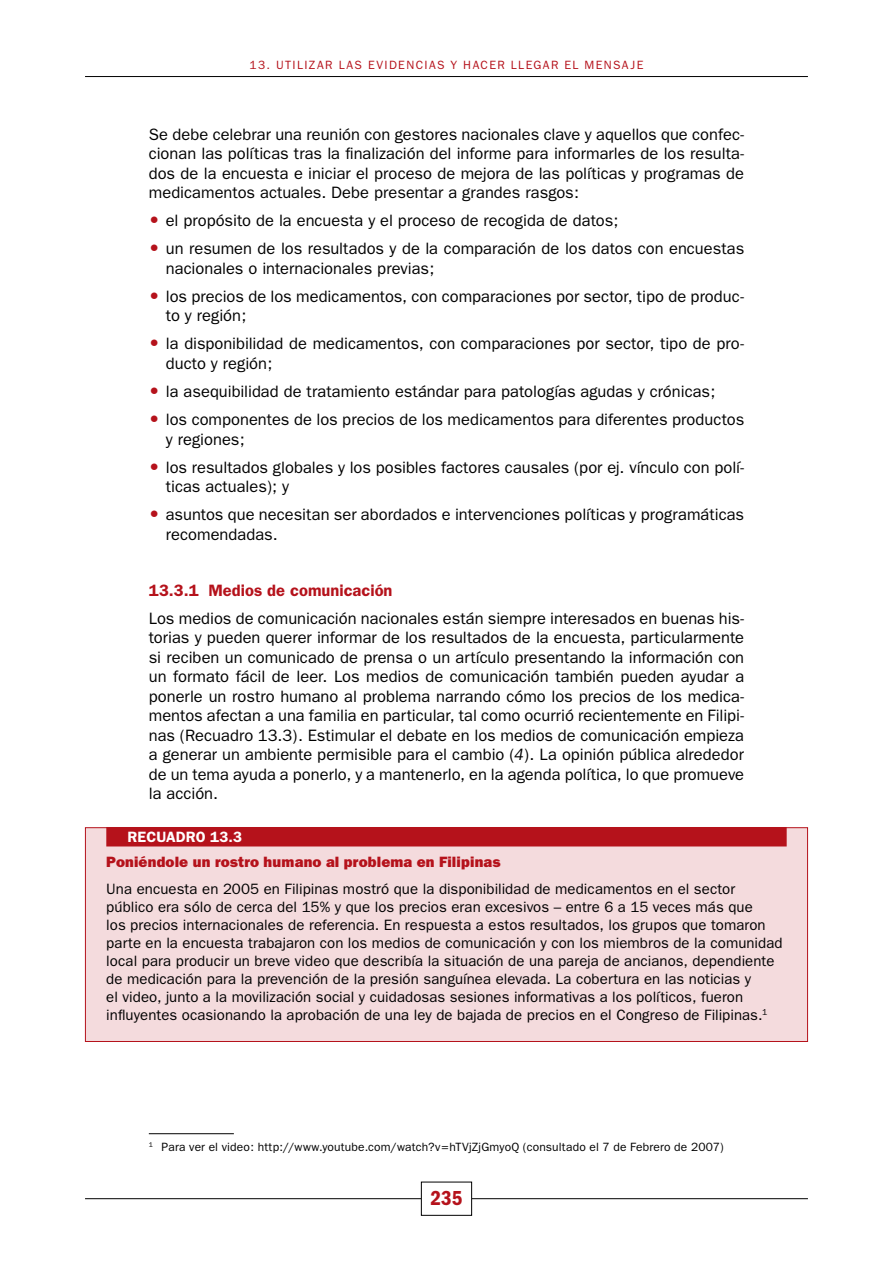
<style>
.page{position:relative;width:893px;height:1263px;background:#fff}
.page>*{position:absolute;margin:0;border:0;box-sizing:border-box;transform-origin:0 0}
.t1{font:600 condensed 21px "Franklin Gothic";color:#b5121b}
.t2{font:16.5px/19.5px "Franklin Gothic";color:#000}
.t3{font:600 16.5px "Franklin Gothic";color:#b5121b}
.t4{font:15px/18px "Franklin Gothic";color:#000}
.t5{font:800 15px "Franklin Gothic";letter-spacing:.01em;color:#b5121b}
.t6{font:600 15px "Franklin Gothic";letter-spacing:.01em;color:#fff}
.t7{font:12px "Franklin Gothic";letter-spacing:.015em;color:#000}
.t8{font:12px "Franklin Gothic";letter-spacing:.115em;color:#b5121b}
.s1{font-style:italic}
</style>
<div class="page">
<hr style="left:85px;top:76px;width:723px;height:1px;background:#000">
<hr style="left:85px;top:1198px;width:723px;height:1px;background:#000">
<div style="left:421px;top:1182px;width:51px;height:33px;background:#fff"></div>
<div style="left:421px;top:1182px;width:51px;height:34px;border:1px solid #000"></div>
<div style="left:85px;top:827px;width:723px;height:215px;background:#f4dbdd;border:1px solid #b5121b"></div>
<div style="left:106px;top:827px;width:681px;height:19px;background:#b5121b"></div>
<hr style="left:149px;top:1133px;width:85px;height:1px;background:#000">
<p class="t8" style="left:250px;top:58px;width:51px">13. Utiliza</p>
<p class="t8" style="left:325px;top:58px;width:22px">r las</p>
<p class="t8" style="left:368px;top:58px;width:9px">evide</p>
<p class="t8" style="left:406px;top:58px;width:18px">ncias</p>
<p class="t8" style="left:451px;top:58px;width:22px">y hace</p>
<p class="t8" style="left:497px;top:58px;width:22px">r llega</p>
<p class="t8" style="left:551px;top:58px;width:71px">r el mensaje</p>
<p class="t2" style="left:149px;top:125px;width:597px;text-align:justify">Se debe celebrar una reunión con gestores nacionales clave y aquellos que confec&shy;cionan las políticas tras la finalización del informe para informarles de los resulta&shy;dos de la encuesta e iniciar el proceso de mejora de las políticas y programas de medicamentos actuales. Debe presentar a grandes rasgos:</p>
<p class="t2" style="left:166px;top:207px;width:580px;line-height:28px">el propósito de la encuesta y el proceso de recogida de datos;<br>un resumen de los resultados y de la comparación de los datos con encuestas</p>
<p class="t2" style="left:166px;top:254px;width:580px;line-height:28px">nacionales o internacionales previas;<br>los precios de los medicamentos, con comparaciones por sector, tipo de produc-</p>
<p class="t2" style="left:166px;top:302px;width:580px;line-height:28px">to y región;<br>la disponibilidad de medicamentos, con comparaciones por sector, tipo de pro-</p>
<p class="t2" style="left:166px;top:349px;width:580px;line-height:28px">ducto y región;<br>la asequibilidad de tratamiento estándar para patologías agudas y crónicas;<br>los componentes de los precios de los medicamentos para diferentes productos</p>
<p class="t2" style="left:166px;top:425px;width:580px;line-height:28px">y regiones;<br>los resultados globales y los posibles factores causales (por ej. vínculo con polí-</p>
<p class="t2" style="left:166px;top:472px;width:580px;line-height:28px">ticas actuales); y<br>asuntos que necesitan ser abordados e intervenciones políticas y programáticas</p>
<p class="t2" style="left:166px;top:524px;width:113px">recomendadas.</p>
<p class="t3" style="left:149px;top:580px;width:245px">13.3.1 Medios de comunicación</p>
<p class="t2" style="left:149px;top:608px;width:597px;text-align:justify">Los medios de comunicación nacionales están siempre interesados en buenas his&shy;torias y pueden querer informar de los resultados de la encuesta, particularmente si reciben un comunicado de prensa o un artículo presentando la información con un formato fácil de leer. Los medios de comunicación también pueden ayudar a ponerle un rostro humano al problema narrando cómo los precios de los medica&shy;mentos afectan a una familia en particular, tal como ocurrió recientemente en Filipi&shy;nas (Recuadro 13.3). Estimular el debate en los medios de comunicación empieza a generar un ambiente permisible para el cambio (<span class="s1">4</span>). La opinión pública alrededor de un tema ayuda a ponerlo, y a mantenerlo, en la agenda política, lo que promueve la acción.</p>
<p class="t6" style="left:128px;top:828px;width:116px">Recuadro 13.3</p>
<p class="t5" style="left:106px;top:853px;width:396px">Poniéndole un rostro humano al problema en Filipinas</p>
<p class="t4" style="left:106px;top:880px;width:678px">U na encuesta en 2005 en Filipinas mostró que la disponibilidad de medicamentos en el sector público era sólo de cerca del 15% y que los precios eran excesivos – entre 6 a 15 veces más que<br>los precios internacionales de referencia. En respuesta a estos resultados, los grupos que tomaron parte en la encuesta trabajaron con los medios de comunicación y con los miembros de la comunidad local para producir un breve video que describía la situación de una pareja de ancianos, dependiente de medicación para la prevención de la presión sanguínea elevada. La cobertura en las noticias y<br>el video, junto a la movilización social y cuidadosas sesiones informativas a los políticos, fueron influyentes ocasionando la aprobación de una ley de bajada de precios en el Congreso de Filipinas.<sup>1</sup></p>
<p class="t7" style="left:149px;top:1140px;width:576px"><sup>1</sup> Para ver el video: http://www.youtube.com/watch?v=hTVjZjGmyoQ (consultado el 7 de Febrero de 2007)</p>
<p class="t1" style="left:430px;top:1185px;width:34px">235</p>
</div>
